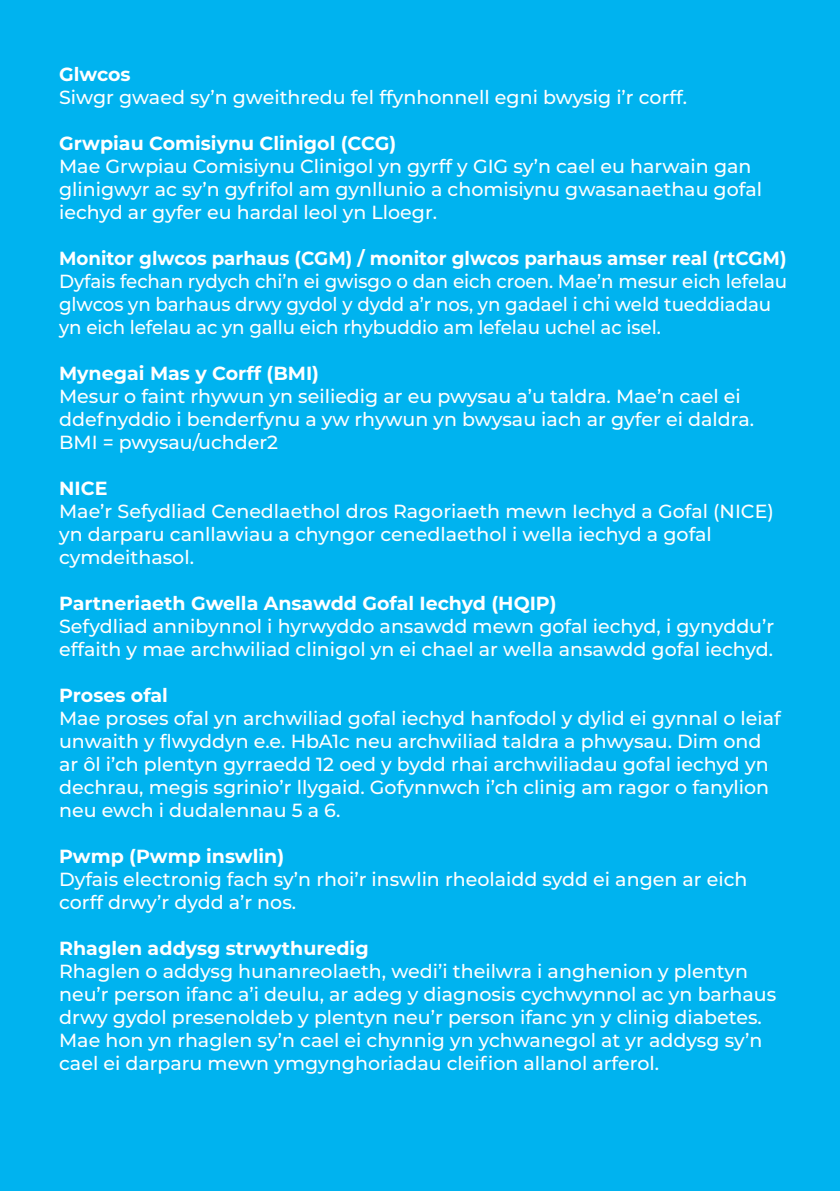
<style>
.page{position:relative;width:840px;height:1191px;background:#fff}
.page>*{position:absolute;margin:0;border:0;box-sizing:border-box;transform-origin:0 0}
.t1{font:500 19px/23px "Montserrat";color:#fff}
.t2{font:500 19px/23px "Montserrat";color:#fff;scale:.96 1}
.t3{font:700 19px "Montserrat";color:#fff}
.t4{font:700 19px "Montserrat";color:#fff;scale:.96 1}
</style>
<div class="page">
<div style="left:0;top:0;width:839px;height:1191px;background:#00b3ef"></div>
<p class="t3" style="left:59px;top:60px;width:73px">Glwcos</p>
<p class="t1" style="left:59px;top:85px;width:629px">Siwgr gwaed sy’n gweithredu fel ffynhonnell egni bwysig i’r corff.</p>
<p class="t3" style="left:59px;top:129px;width:338px">Grwpiau Comisiynu Clinigol (CCG)</p>
<p class="t1" style="left:59px;top:154px;width:704px">Mae Grwpiau Comisiynu Clinigol yn gyrff y GIG sy’n cael eu harwain gan glinigwyr ac sy’n gyfrifol am gynllunio a chomisiynu gwasanaethau gofal iechyd ar gyfer eu hardal leol yn Lloegr.</p>
<p class="t4" style="left:59px;top:244px;width:758px">Monitor glwcos parhaus (CGM) / monitor glwcos parhaus amser real (rtCGM)</p>
<p class="t2" style="left:59px;top:269px;width:759px">Dyfais fechan rydych chi’n ei gwisgo o dan eich croen. Mae’n mesur eich lefelau glwcos yn barhaus drwy gydol y dydd a’r nos, yn gadael i chi weld tueddiadau yn eich lefelau ac yn gallu eich rhybuddio am lefelau uchel ac isel.</p>
<p class="t3" style="left:59px;top:359px;width:261px">Mynegai Mas y Corff (BMI)</p>
<p class="t1" style="left:59px;top:384px;width:696px">Mesur o faint rhywun yn seiliedig ar eu pwysau a’u taldra. Mae’n cael ei ddefnyddio i benderfynu a yw rhywun yn bwysau iach ar gyfer ei daldra.</p>
<p class="t1" style="left:59px;top:430px;width:220px">BMI = pwysau/uchder2</p>
<p class="t3" style="left:59px;top:474px;width:50px">NICE</p>
<p class="t1" style="left:59px;top:499px;width:715px">Mae’r Sefydliad Cenedlaethol dros Ragoriaeth mewn Iechyd a Gofal (NICE) yn darparu canllawiau a chyngor cenedlaethol i wella iechyd a gofal cymdeithasol.</p>
<p class="t3" style="left:59px;top:589px;width:498px">Partneriaeth Gwella Ansawdd Gofal Iechyd (HQIP)</p>
<p class="t1" style="left:59px;top:614px;width:716px">Sefydliad annibynnol i hyrwyddo ansawdd mewn gofal iechyd, i gynyddu’r effaith y mae archwiliad clinigol yn ei chael ar wella ansawdd gofal iechyd.</p>
<p class="t3" style="left:59px;top:681px;width:110px">Proses ofal</p>
<p class="t1" style="left:59px;top:706px;width:722px">Mae proses ofal yn archwiliad gofal iechyd hanfodol y dylid ei gynnal o leiaf unwaith y flwyddyn e.e. HbA1c neu archwiliad taldra a phwysau. Dim ond ar ôl i’ch plentyn gyrraedd 12 oed y bydd rhai archwiliadau gofal iechyd yn dechrau, megis sgrinio’r llygaid. Gofynnwch i’ch clinig am ragor o fanylion neu ewch i dudalennau 5 a 6.</p>
<p class="t3" style="left:59px;top:842px;width:226px">Pwmp (Pwmp inswlin)</p>
<p class="t1" style="left:59px;top:867px;width:689px">Dyfais electronig fach sy’n rhoi’r inswlin rheolaidd sydd ei angen ar eich corff drwy’r dydd a’r nos.</p>
<p class="t3" style="left:59px;top:934px;width:311px">Rhaglen addysg strwythuredig</p>
<p class="t1" style="left:59px;top:959px;width:718px">Rhaglen o addysg hunanreolaeth, wedi’i theilwra i anghenion y plentyn neu’r person ifanc a’i deulu, ar adeg y diagnosis cychwynnol ac yn barhaus drwy gydol presenoldeb y plentyn neu’r person ifanc yn y clinig diabetes.<br>Mae hon yn rhaglen sy’n cael ei chynnig yn ychwanegol at yr addysg sy’n cael ei darparu mewn ymgynghoriadau cleifion allanol arferol.</p>
</div>
